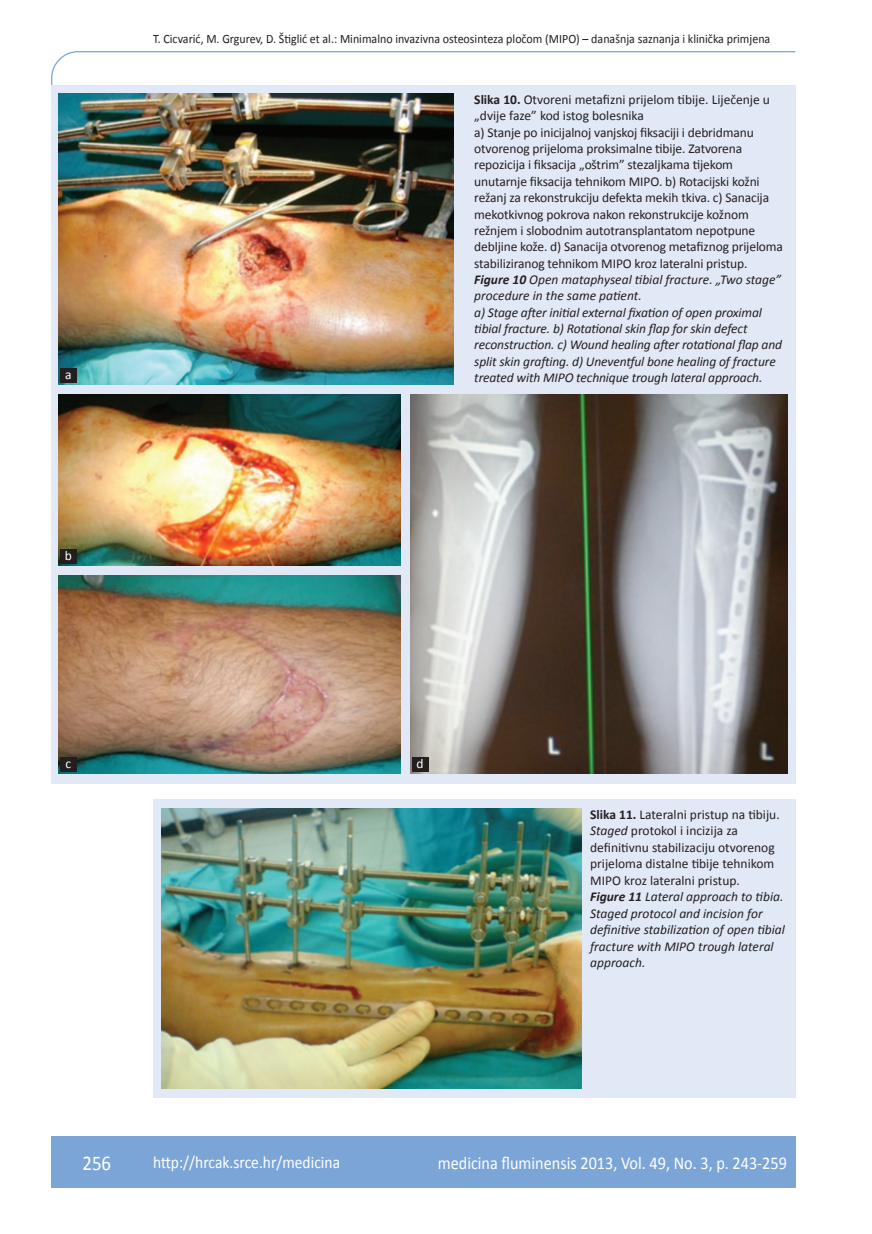
<style>
.page{position:relative;width:872px;height:1234px;background:#fff}
.page>*{position:absolute;margin:0;border:0;box-sizing:border-box;transform-origin:0 0}
.t1{font:21px "Calibri";color:#fff;scale:.9 1}
.t2{font:18px "Calibri";color:#fff;scale:.9 1}
.t3{font:17.25px "Calibri";color:#fff;scale:.9 1}
.t4{font:13.5px/16.4px "Calibri";letter-spacing:-.01em;color:#231f20}
.t5{font:13.5px "Calibri";color:#fff}
.t6{font:12.75px "Calibri";color:#231f20;scale:.94 1}
.s1{font-weight:700}
.s2{font-weight:700;font-style:italic}
.s3{font-style:italic}
</style>
<div class="page">
<svg style="left:51px;top:51px;width:745px;height:275px"></svg>
<div style="left:51px;top:1135px;width:744px;height:51px;background:#7ca5d7"></div>
<div style="left:153px;top:799px;width:642px;height:298px;background:#e1e9f6"></div>
<img style="left:162px;top:808px;width:419px;height:280px">
<div style="left:51px;top:85px;width:744px;height:698px;background:#e1e9f6"></div>
<img style="left:59px;top:94px;width:394px;height:290px">
<img style="left:59px;top:394px;width:341px;height:171px">
<img style="left:410px;top:394px;width:377px;height:379px">
<img style="left:59px;top:575px;width:341px;height:198px">
<div style="left:60px;top:368px;width:17px;height:14px;background:#231f20"></div>
<div style="left:60px;top:549px;width:17px;height:15px;background:#231f20"></div>
<div style="left:60px;top:756px;width:17px;height:15px;background:#231f20"></div>
<div style="left:412px;top:756px;width:16px;height:15px;background:#231f20"></div>
<p class="t5" style="left:65px;top:366px;width:8px">a</p>
<p class="t5" style="left:65px;top:547px;width:9px">b</p>
<p class="t6" style="left:153px;top:30px;width:658px">T. Cicvarić, M. Grgurev, D. Štiglić et al.: Minimalno invazivna osteosinteza pločom (MIPO) – današnja saznanja i klinička primjena</p>
<p class="t4" style="left:474px;top:91px;width:310px"><span class="s1">Slika 10.</span> Otvoreni metafizni prijelom tibije. Liječenje u „dvije faze” kod istog bolesnika<br>a) Stanje po inicijalnoj vanjskoj fiksaciji i debridmanu otvorenog prijeloma proksimalne tibije. Zatvorena repozicija i fiksacija „oštrim” stezaljkama tijekom unutarnje fiksacija tehnikom MIPO. b) Rotacijski kožni režanj za rekonstrukciju defekta mekih tkiva. c) Sanacija mekotkivnog pokrova nakon rekonstrukcije kožnom režnjem i slobodnim autotransplantatom nepotpune debljine kože. d) Sanacija otvorenog metafiznog prijeloma stabiliziranog tehnikom MIPO kroz lateralni pristup.<br><span class="s2">Figure 10</span> <span class="s3">Open mataphyseal tibial fracture. „Two stage” procedure in the same patient.<br>a) Stage after initial external fixation of open proximal tibial fracture. b) Rotational skin flap for skin defect reconstruction. c) Wound healing after rotational flap and split skin grafting. d) Uneventful bone healing of fracture treated with MIPO technique trough lateral approach.</span></p>
<p class="t5" style="left:66px;top:754px;width:7px">c</p>
<p class="t5" style="left:416px;top:754px;width:9px">d</p>
<p class="t4" style="left:590px;top:805px;width:196px"><span class="s1">Slika 11.</span> Lateralni pristup na tibiju.<br><span class="s3">Staged</span> protokol i incizija za definitivnu stabilizaciju otvorenog prijeloma distalne tibije tehnikom<br>MIPO kroz lateralni pristup.<br><span class="s2">Figure 11</span> <span class="s3">Lateral approach to tibia.<br>Staged protocol and incision for definitive stabilization of open tibial fracture with MIPO trough lateral approach.</span></p>
<h1 class="t1" style="left:82px;top:1149px;width:33px">256</h1>
<p class="t3" style="left:153px;top:1150px;width:209px">http://hrcak.srce.hr/medicina</p>
<h2 class="t2" style="left:438px;top:1151px;width:389px">medicina fluminensis 2013, Vol. 49, No. 3, p. 243-259</h2>
</div>
